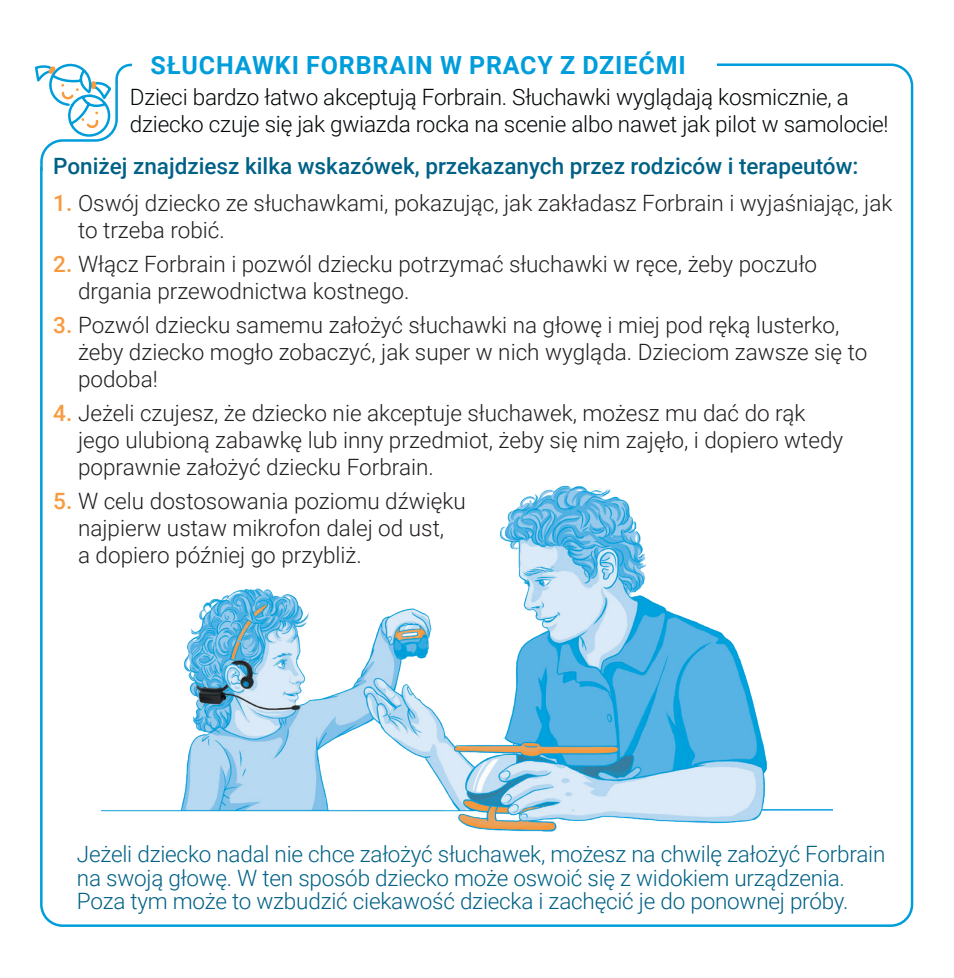
<style>
.page{position:relative;width:954px;height:978px;background:#fff}
.page>*{position:absolute;margin:0;border:0;box-sizing:border-box;transform-origin:0 0}
.t1{font:700 25px "Roboto";letter-spacing:.035em;color:#009ddb}
.t2{font:300 22.5px/27px "Roboto";color:#231f20}
.t3{font:300 22.5px/23.8px "Roboto";letter-spacing:-.01em;color:#006186}
.t4{font:300 22.5px/27px "Roboto";letter-spacing:-.01em;color:#020608}
.t5{font:500 22.5px "Roboto";color:#006186}
.s1{font-weight:500;color:#f89a3f}
</style>
<div class="page">
<svg style="left:35px;top:63px;width:97px;height:110px"></svg>
<img style="left:101px;top:485px;width:731px;height:347px">
<p class="t1" style="left:150px;top:48px;width:536px">SŁUCHAWKI FORBRAIN W PRACY Z DZIEĆMI</p>
<p class="t4" style="left:130px;top:83px;width:760px">Dzieci bardzo łatwo akceptują Forbrain. Słuchawki wyglądają kosmicznie a, dziecko czuje się jak gwiazda rocka na scenie albo nawet jak pilot w samolocie!</p>
<p class="t5" style="left:53px;top:150px;width:806px">Poniżej znajdziesz kilka wskazówek, przekazanych przez rodziców i terapeutów:</p>
<p class="t2" style="left:78px;top:189px;width:815px;text-indent:-25px"><span class="s1">1.</span> Oswój dziecko ze słuchawkami, pokazując, jak zakładasz Forbrain i wyjaśniając, jak to trzeba robić.</p>
<p class="t2" style="left:78px;top:250px;width:740px;text-indent:-25px"><span class="s1">2.</span> Włącz Forbrain i pozwól dziecku potrzymać słuchawki w ręce, żeby poczuło drgania przewodnictwa kostnego.</p>
<p class="t2" style="left:78px;top:311px;width:790px;text-indent:-25px"><span class="s1">3.</span> Pozwól dziecku samemu założyć słuchawki na głowę i miej pod ręką lusterko, żeby dziecko mogło zobaczyć, jak super w nich wygląda. Dzieciom zawsze się to podoba!</p>
<p class="t2" style="left:78px;top:399px;width:766px;text-indent:-25px"><span class="s1">4.</span> Jeżeli czujesz, że dziecko nie akceptuje słuchawek, możesz mu dać do rąk jego ulubioną zabawkę lub inny przedmiot, żeby się nim zajęło i, dopiero wtedy poprawnie założyć dziecku Forbrain.</p>
<p class="t2" style="left:78px;top:487px;width:389px;text-indent:-25px"><span class="s1">5.</span> W celu dostosowania poziomu dźwięku najpierw ustaw mikrofon dalej od ust,<br>a dopiero później go przybliż.</p>
<p class="t3" style="left:77px;top:841px;width:809px">Jeżeli dziecko nadal nie chce założyć słuchawek, możesz na chwilę założyć Forbrain na swoją głowę W. ten sposób dziecko może oswoić się z widokiem urządzenia.<br>Poza tym może to wzbudzić ciekawość dziecka i zachęcić je do ponownej próby.</p>
</div>
